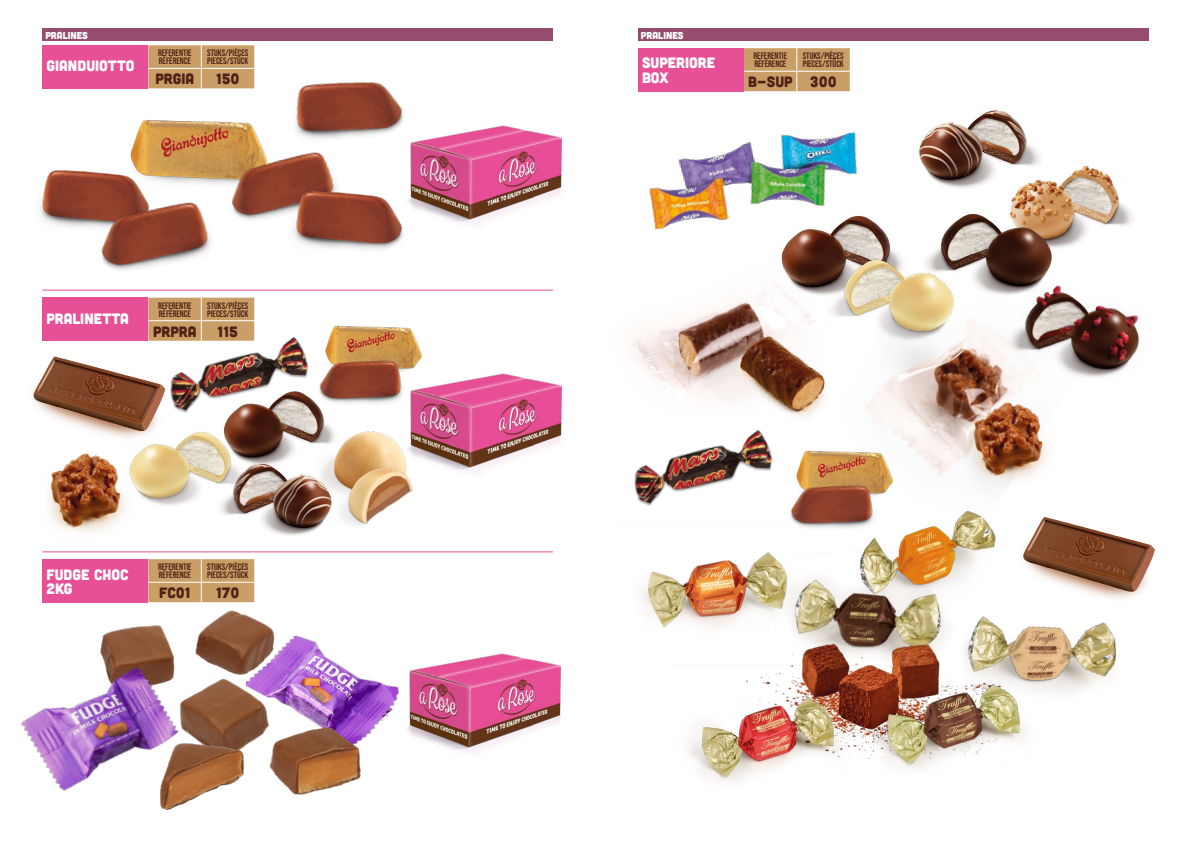
<style>
.page{position:relative;width:1191px;height:842px;background:#fff}
.page>*{position:absolute;margin:0;border:0;box-sizing:border-box;transform-origin:0 0}
.t1{font:15px/14px "Cubano";color:#fff}
.t2{font:15px "Cubano";color:#502217}
.t3{font:10px "Cubano";color:#fff}
.t4{font:9.4px/8px "Bebas Neue";color:#502217}
</style>
<div class="page">
<img style="left:89px;top:597px;width:182px;height:124px">
<img style="left:235px;top:628px;width:161px;height:106px">
<img style="left:21px;top:625px;width:188px;height:166px">
<img style="left:396px;top:653px;width:165px;height:99px">
<img style="left:155px;top:721px;width:214px;height:89px">
<img style="left:632px;top:296px;width:179px;height:104px">
<img style="left:811px;top:318px;width:211px;height:157px">
<div style="left:43px;top:28px;width:510px;height:13px;background:#964c6f"></div>
<div style="left:638px;top:28px;width:510px;height:13px;background:#964c6f"></div>
<hr style="left:42px;top:290px;width:511px;height:1px;background:#e74f96">
<hr style="left:42px;top:551px;width:511px;height:1px;background:#e74f96">
<img style="left:407px;top:125px;width:155px;height:99px">
<div style="left:43px;top:45px;width:105px;height:43px;background:#e74f96"></div>
<svg style="left:148px;top:45px;width:106px;height:40px;background:#cca26e"></svg>
<img style="left:39px;top:153px;width:92px;height:74px">
<img style="left:296px;top:82px;width:116px;height:77px">
<img style="left:131px;top:85px;width:124px;height:85px">
<img style="left:85px;top:170px;width:136px;height:128px">
<img style="left:213px;top:118px;width:133px;height:120px">
<img style="left:33px;top:356px;width:121px;height:76px">
<img style="left:331px;top:325px;width:90px;height:34px">
<img style="left:327px;top:333px;width:81px;height:71px">
<img style="left:396px;top:359px;width:166px;height:113px">
<img style="left:154px;top:329px;width:173px;height:96px">
<img style="left:342px;top:426px;width:73px;height:32px">
<img style="left:341px;top:458px;width:74px;height:67px">
<img style="left:216px;top:386px;width:126px;height:85px">
<img style="left:122px;top:425px;width:127px;height:81px">
<img style="left:215px;top:456px;width:126px;height:80px">
<img style="left:48px;top:441px;width:91px;height:92px">
<div style="left:43px;top:298px;width:105px;height:43px;background:#e74f96"></div>
<svg style="left:148px;top:298px;width:106px;height:43px;background:#cca26d"></svg>
<div style="left:43px;top:559px;width:105px;height:43px;background:#e74f96"></div>
<svg style="left:148px;top:559px;width:106px;height:43px;background:#cca16d"></svg>
<div style="left:638px;top:48px;width:106px;height:43px;background:#e74f96"></div>
<svg style="left:744px;top:48px;width:105px;height:43px;background:#cba16c"></svg>
<img style="left:634px;top:430px;width:139px;height:76px">
<img style="left:1024px;top:517px;width:131px;height:60px">
<img style="left:726px;top:329px;width:124px;height:98px">
<img style="left:773px;top:222px;width:123px;height:81px">
<img style="left:919px;top:110px;width:122px;height:78px">
<img style="left:1000px;top:161px;width:134px;height:87px">
<img style="left:1000px;top:292px;width:139px;height:94px">
<img style="left:933px;top:203px;width:128px;height:98px">
<img style="left:825px;top:253px;width:137px;height:94px">
<img style="left:642px;top:559px;width:117px;height:69px">
<img style="left:759px;top:552px;width:176px;height:64px">
<img style="left:831px;top:511px;width:193px;height:103px">
<img style="left:745px;top:616px;width:190px;height:50px">
<img style="left:935px;top:577px;width:213px;height:116px">
<img style="left:856px;top:652px;width:194px;height:117px">
<img style="left:688px;top:666px;width:177px;height:116px">
<img style="left:956px;top:390px;width:92px;height:98px">
<img style="left:802px;top:427px;width:91px;height:67px">
<img style="left:790px;top:458px;width:89px;height:84px">
<img style="left:649px;top:132px;width:225px;height:110px">
<img style="left:288px;top:159px;width:115px;height:90px">
<p class="t3" style="left:45px;top:29px;width:44px">PRALINES</p>
<p class="t3" style="left:641px;top:29px;width:44px">PRALINES</p>
<h1 class="t1" style="left:47px;top:58px;width:89px">GIANDUIOTTO</h1>
<p class="t4" style="left:158px;top:49px;width:35px">REFERENTIE<br>RÉFÉRENCE</p>
<p class="t4" style="left:207px;top:49px;width:43px">STUKS/PIÈCES<br>PIECES/STÜCK</p>
<h1 class="t2" style="left:155px;top:69px;width:40px">PRGIA</h1>
<h1 class="t2" style="left:216px;top:69px;width:25px">150</h1>
<h1 class="t1" style="left:642px;top:55px;width:75px;line-height:15px">SUPERIORE<br>BOX</h1>
<p class="t4" style="left:753px;top:52px;width:35px">REFERENTIE<br>RÉFÉRENCE</p>
<p class="t4" style="left:802px;top:52px;width:43px">STUKS/PIÈCES<br>PIECES/STÜCK</p>
<h1 class="t2" style="left:748px;top:72px;width:90px">B-SUP 300</h1>
<h1 class="t1" style="left:47px;top:311px;width:84px">PRALINETTA</h1>
<p class="t4" style="left:158px;top:301px;width:35px">REFERENTIE<br>RÉFÉRENCE</p>
<p class="t4" style="left:207px;top:301px;width:43px">STUKS/PIÈCES<br>PIECES/STÜCK</p>
<h1 class="t2" style="left:153px;top:322px;width:45px">PRPRA</h1>
<h1 class="t2" style="left:218px;top:322px;width:22px">115</h1>
<h1 class="t1" style="left:47px;top:567px;width:84px">FUDGE CHOC<br>2KG</h1>
<p class="t4" style="left:158px;top:563px;width:35px">REFERENTIE<br>RÉFÉRENCE</p>
<p class="t4" style="left:207px;top:563px;width:43px">STUKS/PIÈCES<br>PIECES/STÜCK</p>
<h1 class="t2" style="left:159px;top:583px;width:33px">FC01</h1>
<h1 class="t2" style="left:216px;top:583px;width:25px">170</h1>
</div>
